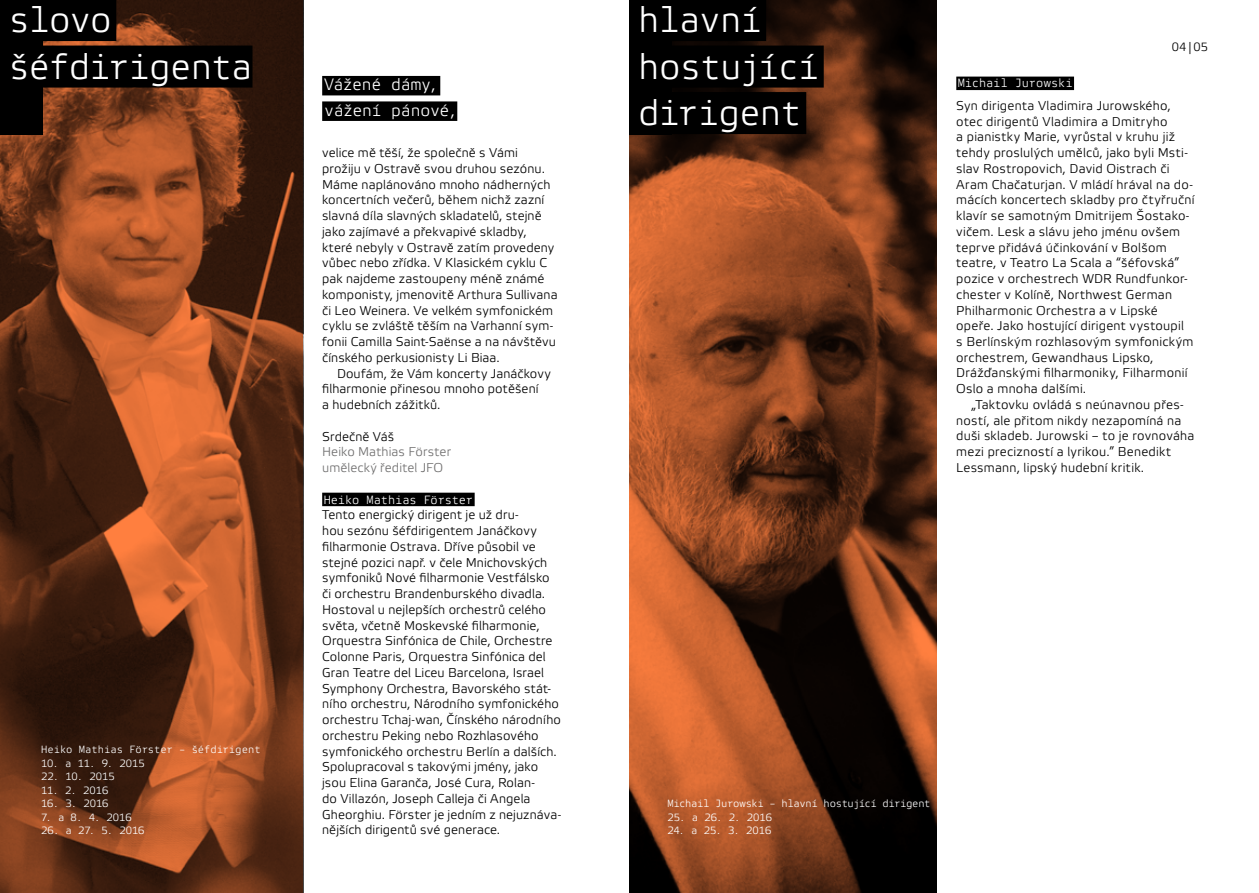
<style>
.page{position:relative;width:1259px;height:893px;background:#fff}
.page>*{position:absolute;margin:0;border:0;box-sizing:border-box;transform-origin:0 0}
.t1{font:36px/46.5px "Etelka Monospace";letter-spacing:-.04em;color:#fff}
.t2{font:16.5px/25.5px "Etelka Monospace";letter-spacing:-.02em;color:#fff}
.t3{font:300 12.75px/15.8px "Etelka";letter-spacing:.015em;color:#000}
.t4{font:300 12.75px/15.8px "Etelka";letter-spacing:.005em;color:#706f6f}
.t5{font:12px "Etelka Monospace";letter-spacing:-.005em;color:#fff}
.t6{font:12px "Etelka Monospace";color:#000}
.t7{font:10.5px "Etelka Monospace";letter-spacing:-.01em;color:#fff}
.t8{font:10.5px "Etelka Monospace";letter-spacing:-.035em;color:#fff}
</style>
<div class="page">
<svg style="left:629px;top:0;width:307px;height:893px;background:#753a1c"></svg>
<svg style="left:0;top:0;width:303px;height:893px;background:#753a1c"></svg>
<div style="left:322px;top:493px;width:153px;height:13px;background:#000"></div>
<div style="left:956px;top:77px;width:118px;height:13px;background:#000"></div>
<div style="left:0;top:0;width:43px;height:134px;background:#000"></div>
<div style="left:629px;top:0;width:43px;height:134px;background:#000"></div>
<div style="left:9px;top:0;width:107px;height:41px;background:#000"></div>
<div style="left:9px;top:46px;width:243px;height:42px;background:#000"></div>
<div style="left:638px;top:0;width:128px;height:41px;background:#000"></div>
<div style="left:638px;top:46px;width:185px;height:42px;background:#000"></div>
<div style="left:638px;top:92px;width:168px;height:42px;background:#000"></div>
<div style="left:322px;top:76px;width:118px;height:19px;background:#000"></div>
<div style="left:322px;top:101px;width:135px;height:20px;background:#000"></div>
<h1 class="t1" style="left:9px;top:-2px;width:245px">slovo šéfdirigenta</h1>
<h1 class="t1" style="left:638px;top:-2px;width:183px">hlavní hostující dirigent</h1>
<p class="t2" style="left:324px;top:72px;width:135px">Vážené dámy, vážení pánové,</p>
<p class="t3" style="left:322px;top:145px;width:237px">velice mě těší, že společně s Vámi prožiju v Ostravě svou druhou sezónu.<br>Máme naplánováno mnoho nádherných koncertních večerů, během nichž zazní slavná díla slavných skladatelů, stejně jako zajímavé a překvapivé skladby, které nebyly v Ostravě zatím provedeny vůbec nebo zřídka. V Klasickém cyklu C pak najdeme zastoupeny méně známé komponisty, jmenovitě Arthura Sullivana či Leo Weinera. Ve velkém symfonickém cyklu se zvláště těším na Varhanní sym&shy;fonii Camilla Saint-Saënse a na návštěvu čínského perkusionisty Li Biaa.</p>
<p class="t3" style="left:322px;top:365px;width:230px;text-indent:15px">Doufám, že Vám koncerty Janáčkovy filharmonie přinesou mnoho potěšení<br>a hudebních zážitků.</p>
<p class="t3" style="left:322px;top:428px;width:74px">Srdečně Váš</p>
<p class="t4" style="left:322px;top:444px;width:130px">Heiko Mathias Förster umělecký ředitel JFO</p>
<p class="t7" style="left:41px;top:744px;width:221px">Heiko Mathias Förster – šéfdirigent</p>
<p class="t7" style="left:41px;top:758px;width:105px">10. a 11. 9. 2015</p>
<p class="t7" style="left:41px;top:771px;width:75px">22. 10. 2015</p>
<p class="t7" style="left:41px;top:785px;width:69px">11. 2. 2016</p>
<p class="t7" style="left:41px;top:798px;width:69px">16. 3. 2016</p>
<p class="t7" style="left:41px;top:812px;width:92px">7. a 8. 4. 2016</p>
<p class="t7" style="left:41px;top:825px;width:105px">26. a 27. 5. 2016</p>
<p class="t5" style="left:324px;top:493px;width:151px">Heiko Mathias Förster</p>
<p class="t3" style="left:322px;top:507px;width:240px">Tento energický dirigent je už dru-<br>hou sezónu šéfdirigentem Janáčkovy filharmonie Ostrava. Dříve působil ve stejné pozici např. v čele Mnichovských symfoniků Nové filharmonie Vestfálsko či orchestru Brandenburského divadla.<br>Hostoval u nejlepších orchestrů celého světa, včetně Moskevské filharmonie, Orquestra Sinfónica de Chile, Orchestre Colonne Paris, Orquestra Sinfónica del Gran Teatre del Liceu Barcelona, Israel Symphony Orchestra, Bavorského stát&shy;ního orchestru, Národního symfonického orchestru Tchaj-wan, Čínského národního orchestru Peking nebo Rozhlasového symfonického orchestru Berlín a dalších.<br>Spolupracoval s takovými jmény, jako jsou Elina Garanča, José Cura, Rolan-<br>do Villazón, Joseph Calleja či Angela Gheorghiu. Förster je jedním z nejuznáva&shy;nějších dirigentů své generace.</p>
<p class="t8" style="left:667px;top:798px;width:265px">Michail Jurowski – hlavní hostující dirigent</p>
<p class="t7" style="left:667px;top:812px;width:106px">25. a 26. 2. 2016</p>
<p class="t7" style="left:667px;top:825px;width:105px">24. a 25. 3. 2016</p>
<p class="t6" style="left:1172px;top:41px;width:37px">04|05</p>
<p class="t5" style="left:957px;top:77px;width:116px">Michail Jurowski</p>
<p class="t3" style="left:956px;top:98px;width:240px">Syn dirigenta Vladimira Jurowského, otec dirigentů Vladimira a Dmitryho<br>a pianistky Marie, vyrůstal v kruhu již tehdy proslulých umělců, jako byli Msti&shy;slav Rostropovich, David Oistrach či Aram Chačaturjan. V mládí hrával na do&shy;mácích koncertech skladby pro čtyřruční klavír se samotným Dmitrijem Šostako&shy;vičem. Lesk a slávu jeho jménu ovšem teprve přidává účinkování v Bolšom teatre, v Teatro La Scala a “šéfovská” pozice v orchestrech WDR Rundfunkor&shy;chester v Kolíně, Northwest German Philharmonic Orchestra a v Lipské opeře. Jako hostující dirigent vystoupil<br>s Berlínským rozhlasovým symfonickým orchestrem, Gewandhaus Lipsko, Drážďanskými filharmoniky, Filharmonií Oslo a mnoha dalšími.</p>
<p class="t3" style="left:956px;top:397px;width:240px;text-indent:15px">„Taktovku ovládá s neúnavnou přes&shy;ností, ale přitom nikdy nezapomíná na duši skladeb. Jurowski – to je rovnováha mezi precizností a lyrikou.” Benedikt Lessmann, lipský hudební kritik.</p>
</div>
